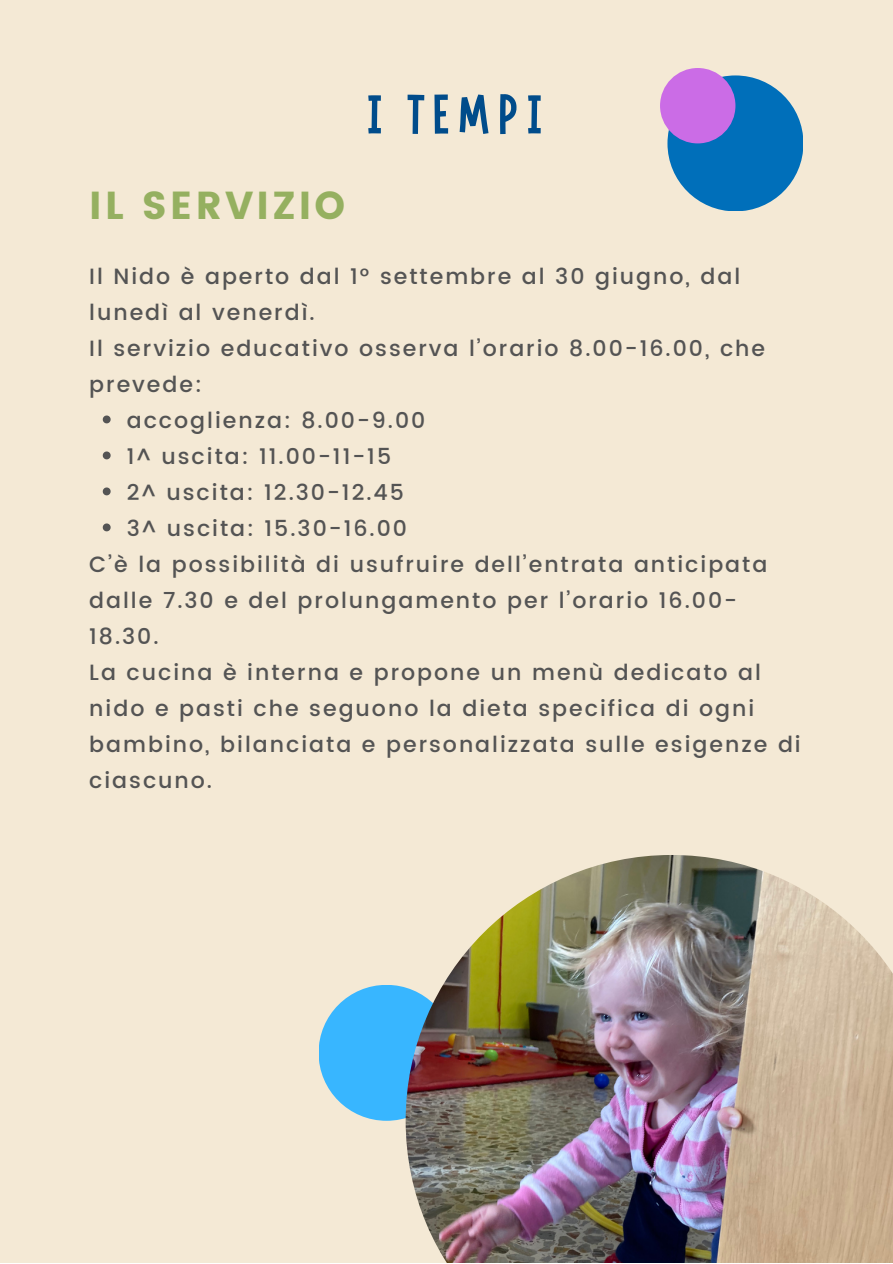
<style>
.page{position:relative;width:893px;height:1264px;background:#fff}
.page>*{position:absolute;margin:0;border:0;box-sizing:border-box;transform-origin:0 0}
.t1{font:56.1px "Marykate";letter-spacing:.125em;color:#004c8b}
.t2{font:39px "Poppins";letter-spacing:.085em;color:#95b060}
.t3{font:500 22.05px/36px "Poppins";letter-spacing:.09em;color:#545454}
</style>
<div class="page">
<div style="left:0;top:0;width:892px;height:1262px;background:#f4e9d5"></div>
<div style="left:318px;top:984px;width:136px;height:136px;background:#38b6ff;border-radius:50%"></div>
<div style="left:667px;top:75px;width:136px;height:136px;background:#006fba;border-radius:50%"></div>
<div style="left:660px;top:68px;width:75px;height:75px;background:#cb6ce6;border-radius:50%"></div>
<img style="left:405px;top:855px;width:487px;height:407px">
<svg style="left:103px;top:415px;width:8px;height:8px"></svg>
<svg style="left:103px;top:451px;width:8px;height:8px"></svg>
<svg style="left:103px;top:487px;width:8px;height:8px"></svg>
<svg style="left:103px;top:523px;width:8px;height:8px"></svg>
<h2 class="t2" style="left:89px;top:183px;width:257px">IL SERVIZIO</h2>
<h1 class="t1" style="left:366px;top:78px;width:178px">I TEMPI</h1>
<p class="t3" style="left:89px;top:258px;width:677px">Il Nido è aperto dal 1° settembre al 30 giugno, dal lunedì al venerdì.<br>Il servizio educativo osserva l’orario 8.00-16.00, che prevede:</p>
<p class="t3" style="left:127px;top:402px;width:300px">accoglienza: 8.00-9.00<br>1^ uscita: 11.00-11-15<br>2^ uscita: 12.30-12.45<br>3^ uscita: 15.30-16.00</p>
<p class="t3" style="left:89px;top:546px;width:713px">C’è la possibilità di usufruire dell’entrata anticipata dalle 7.30 e del prolungamento per l’orario 16.00- 18.30.<br>La cucina è interna e propone un menù dedicato al nido e pasti che seguono la dieta specifica di ogni bambino, bilanciata e personalizzata sulle esigenze di ciascuno.</p>
</div>
